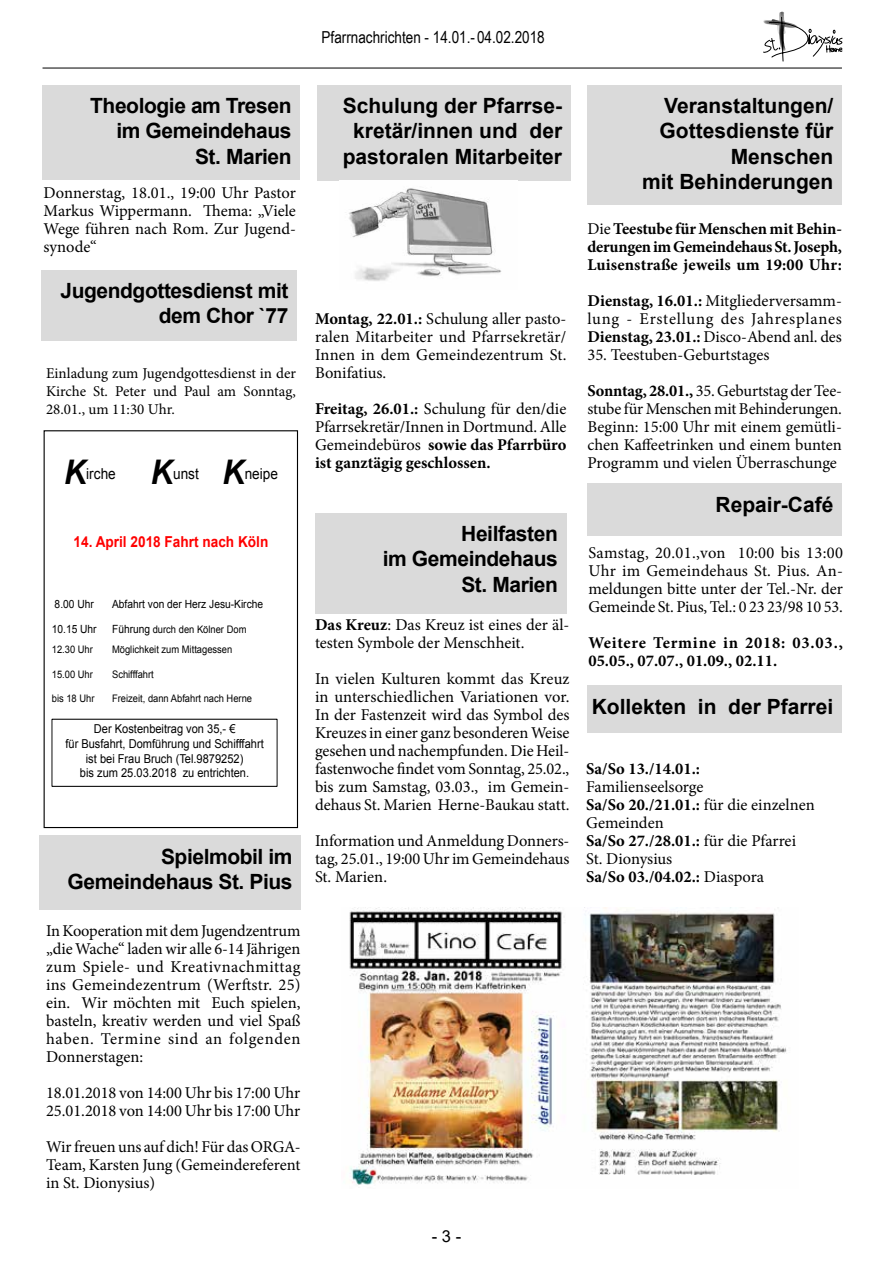
<style>
.page{position:relative;width:893px;height:1263px;background:#fff}
.page>*{position:absolute;margin:0;border:0;box-sizing:border-box;transform-origin:0 0}
.t1{font:italic 700 33.9px "Arial";color:#000;scale:.9 1}
.t2{font:700 21px/25.2px "Arial";color:#000;text-align:right}
.t3{font:700 21px/25.2px "Arial";letter-spacing:-.02em;color:#000;text-align:right}
.t4{font:16.5px/18px "Minion Pro";color:#000;text-align:justify}
.t5{font:700 16.5px/18px "Minion Pro";letter-spacing:.005em;color:#000;text-align:justify}
.t6{font:700 16.5px/18px "Minion Pro";letter-spacing:.045em;color:#000}
.t7{font:16.5px "Arial Narrow";color:#000}
.t8{font:16.5px "Arial";color:#000}
.t9{font:700 15.15px "Arial";color:#f00;scale:.9 1}
.t10{font:15.15px "Arial";color:#000;scale:.9 1}
.t11{font:15px/18px "Minion Pro";color:#000;text-align:justify}
.t12{font:12.3px/14.5px "Arial";color:#000;text-align:center;scale:.9 1}
.t13{font:11.25px "Arial";color:#000;scale:.9 1}
.t14{font:10.35px "Arial";color:#000;scale:.9 1}
.s1{font-weight:700}
.s2{font-size:11.25px}
.s3{font-weight:400}
</style>
<div class="page">
<hr style="left:43px;top:68px;width:799px;height:1px;background:#000">
<img style="left:779px;top:12px;width:5px;height:4px">
<svg style="left:763px;top:16px;width:80px;height:46px"></svg>
<div style="left:587px;top:85px;width:255px;height:119px;background:#dadada"></div>
<div style="left:588px;top:686px;width:254px;height:47px;background:#dadada"></div>
<div style="left:315px;top:513px;width:251px;height:101px;background:#dadada"></div>
<div style="left:317px;top:85px;width:254px;height:96px;background:#dadada"></div>
<div style="left:39px;top:836px;width:262px;height:74px;background:#dadada"></div>
<img style="left:349px;top:188px;width:152px;height:93px">
<div style="left:43px;top:85px;width:257px;height:95px;background:#dadada"></div>
<div style="left:44px;top:430px;width:254px;height:398px;border:1px solid #000"></div>
<div style="left:587px;top:483px;width:255px;height:53px;background:#dadada"></div>
<img style="left:349px;top:907px;width:438px;height:278px">
<div style="left:41px;top:270px;width:256px;height:71px;background:#dadada"></div>
<p class="t7" style="left:322px;top:25px;width:225px">Pfarrnachrichten - 14.01.- 04.02.2018</p>
<p class="t3" style="left:90px;top:93px;width:203px">Theologie am Tresen im Gemeindehaus<br>St. Marien</p>
<p class="t4" style="left:44px;top:184px;width:254px">Donnerstag, 18.01., 19:00 Uhr Pastor Markus Wippermann. Thema: „Viele Wege führen nach Rom. Zur Jugend&shy;synode“</p>
<p class="t3" style="left:60px;top:278px;width:230px">Jugendgottesdienst mit dem Chor `77</p>
<p class="t11" style="left:46px;top:364px;width:251px">Einladung zum Jugendgottesdienst in der Kirche St. Peter und Paul am Sonntag, 28.01., um 11:30 Uhr.</p>
<h1 class="t1" style="left:64px;top:451px;width:26px">K</h1>
<p class="t10" style="left:86px;top:464px;width:34px">irche</p>
<h1 class="t1" style="left:151px;top:451px;width:26px">K</h1>
<p class="t10" style="left:173px;top:464px;width:30px">unst</p>
<h1 class="t1" style="left:223px;top:451px;width:26px">K</h1>
<p class="t10" style="left:245px;top:464px;width:39px">neipe</p>
<p class="t2" style="left:343px;top:93px;width:221px;text-align:center">Schulung der Pfarrse&shy;kretär/innen und der pastoralen Mitarbeiter</p>
<p class="t4" style="left:315px;top:310px;width:253px"><span class="s1">Montag, 22.01.:</span> Schulung aller pasto&shy;ralen Mitarbeiter und Pfarrsekretär/ Innen in dem Gemeindezentrum St.<br>Bonifatius.</p>
<p class="t4" style="left:315px;top:400px;width:253px"><span class="s1">Freitag, 26.01.:</span> Schulung für den/die Pfarrsekretär/Innen in Dortmund. Alle Gemeindebüros <span class="s1">sowie das Pfarrbüro ist ganztägig geschlossen.</span></p>
<p class="t9" style="left:74px;top:532px;width:218px">14. April 2018 Fahrt nach Köln</p>
<p class="t13" style="left:55px;top:597px;width:45px">8.00 Uhr</p>
<p class="t13" style="left:112px;top:597px;width:169px">Abfahrt von der Herz Jesu-Kirche</p>
<p class="t13" style="left:52px;top:622px;width:51px">10.15 Uhr</p>
<p class="t14" style="left:112px;top:623px;width:151px"><span class="s2">Führung</span> durch den Kölner Dom</p>
<p class="t14" style="left:52px;top:643px;width:47px">12.30 Uhr</p>
<p class="t14" style="left:112px;top:643px;width:135px">Möglichkeit zum Mittagessen</p>
<p class="t14" style="left:52px;top:667px;width:47px">15.00 Uhr</p>
<p class="t14" style="left:112px;top:667px;width:48px">Schifffahrt</p>
<p class="t14" style="left:52px;top:692px;width:49px">bis 18 Uhr</p>
<p class="t14" style="left:112px;top:692px;width:157px">Freizeit, dann Abfahrt nach Herne</p>
<p class="t12" style="left:65px;top:722px;width:222px">Der Kostenbeitrag von 35,- €<br>für Busfahrt, Domführung und Schifffahrt ist bei Frau Bruch (Tel.9879252)<br>bis zum 25.03.2018 zu entrichten.</p>
<p class="t3" style="left:68px;top:844px;width:227px">Spielmobil im<br>Gemeindehaus St. Pius</p>
<p class="t4" style="left:46px;top:922px;width:256px">In Kooperation mit dem Jugendzentrum „die Wache“ laden wir alle 6-14 Jährigen zum Spiele- und Kreativnachmittag ins Gemeindezentrum (Werftstr. 25) ein. Wir möchten mit Euch spielen, basteln, kreativ werden und viel Spaß haben. Termine sind an folgenden Donnerstagen:</p>
<p class="t4" style="left:46px;top:1084px;width:256px">18.01.2018 von 14:00 Uhr bis 17:00 Uhr<br>25.01.2018 von 14:00 Uhr bis 17:00 Uhr</p>
<p class="t4" style="left:46px;top:1138px;width:256px">Wir freuen uns auf dich! Für das ORGA-Team, Karsten Jung (Gemeindereferent in St. Dionysius)</p>
<p class="t3" style="left:383px;top:521px;width:177px">Heilfasten<br>im Gemeindehaus<br>St. Marien</p>
<p class="t4" style="left:315px;top:616px;width:256px"><span class="s1">Das Kreuz</span>: Das Kreuz ist eines der äl&shy;testen Symbole der Menschheit.</p>
<p class="t4" style="left:315px;top:670px;width:256px">In vielen Kulturen kommt das Kreuz in unterschiedlichen Variationen vor.<br>In der Fastenzeit wird das Symbol des Kreuzes in einer ganz besonderen Weise gesehen und nachempfunden. Die Heil&shy;fastenwoche findet vom Sonntag, 25.02., bis zum Samstag, 03.03., im Gemein&shy;dehaus St. Marien Herne-Baukau statt.</p>
<p class="t4" style="left:315px;top:832px;width:256px">Information und Anmeldung Donners&shy;tag, 25.01., 19:00 Uhr im Gemeindehaus St. Marien.</p>
<p class="t8" style="left:432px;top:1224px;width:31px">- 3 -</p>
<p class="t2" style="left:642px;top:93px;width:193px">Veranstaltungen/<br>Gottesdienste für<br>Menschen<br>mit Behinderungen</p>
<p class="t5" style="left:587px;top:220px;width:256px"><span class="s3">Die</span> Teestube für Menschen mit Behin&shy;derungen im Gemeindehaus St. Joseph, Luisenstraße jeweils um 19:00 Uhr:</p>
<p class="t4" style="left:587px;top:292px;width:256px"><span class="s1">Dienstag, 16.01.:</span> Mitgliederversamm&shy;lung - Erstellung des Jahresplanes <span class="s1">Dienstag, 23.01.:</span> Disco-Abend anl. des</p>
<p class="t4" style="left:587px;top:337px;width:256px;line-height:36px">35. Teestuben-Geburtstages<br><span class="s1">Sonntag, 28.01.,</span> 35. Geburtstag der Tee-</p>
<p class="t4" style="left:587px;top:400px;width:256px">stube für Menschen mit Behinderungen.<br>Beginn: 15:00 Uhr mit einem gemütli&shy;chen Kaffeetrinken und einem bunten Programm und vielen Überraschunge</p>
<p class="t2" style="left:716px;top:492px;width:119px">Repair-Café</p>
<p class="t4" style="left:588px;top:544px;width:256px">Samstag, 20.01.,von 10:00 bis 13:00<br>Uhr im Gemeindehaus St. Pius. An&shy;meldungen bitte unter der Tel.-Nr. der Gemeinde St. Pius, Tel.: 0 23 23/98 10 53.</p>
<p class="t6" style="left:588px;top:634px;width:256px">Weitere Termine in 2018: 03.03.,<br>05.05., 07.07., 01.09., 02.11.</p>
<p class="t2" style="left:592px;top:694px;width:243px">Kollekten in der Pfarrei</p>
<p class="t5" style="left:586px;top:760px;width:115px">Sa/So 13./14.01.:</p>
<p class="t4" style="left:586px;top:778px;width:230px;text-align:left">Familienseelsorge<br><span class="s1">Sa/So 20./21.01.:</span> für die einzelnen<br>Gemeinden<br><span class="s1">Sa/So 27./28.01.:</span> für die Pfarrei<br>St. Dionysius<br><span class="s1">Sa/So 03./04.02.:</span> Diaspora</p>
</div>
